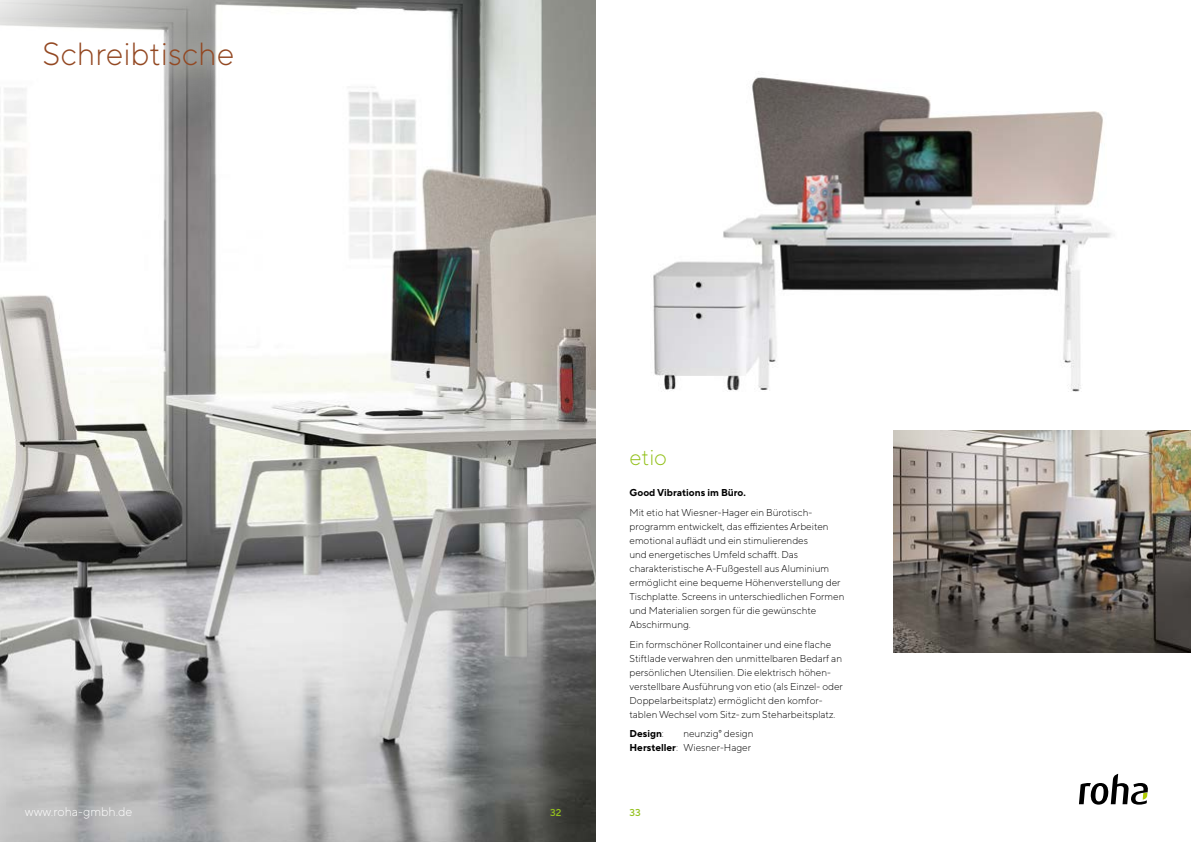
<style>
.page{position:relative;width:1191px;height:842px;background:#fff}
.page>*{position:absolute;margin:0;border:0;box-sizing:border-box;transform-origin:0 0}
.t1{font:300 32px "TT Norms Pro";color:#934822}
.t2{font:300 22px "TT Norms Pro";color:#94c11c}
.t3{font:300 12.5px "TT Norms Pro";color:#fff}
.t4{font:300 10px/14px "TT Norms Pro";color:#000}
.t5{font:700 10px "TT Norms Pro";color:#000}
.t6{font:500 10px "TT Norms Pro";color:#94c11c}
.s1{font-weight:300}
.s2{font-weight:700}
</style>
<div class="page">
<img style="left:595px;top:31px;width:517px;height:394px">
<img style="left:0;top:0;width:595px;height:842px">
<img style="left:893px;top:431px;width:298px;height:221px">
<svg style="left:21px;top:17px;width:236px;height:72px"></svg>
<svg style="left:1079px;top:774px;width:69px;height:31px"></svg>
<h1 class="t1" style="left:43px;top:33px;width:193px">Schreibtische</h1>
<p class="t3" style="left:25px;top:804px;width:109px">www.roha-gmbh.de</p>
<h2 class="t2" style="left:629px;top:444px;width:39px">etio</h2>
<p class="t5" style="left:629px;top:486px;width:118px">Good Vibrations im Büro.</p>
<p class="t4" style="left:629px;top:505px;width:216px">Mit etio hat Wiesner-Hager ein Bürotisch&shy;programm entwickelt, das effizientes Arbeiten emotional auflädt und ein stimulierendes<br>und energetisches Umfeld schafft. Das charakteristische A-Fußgestell aus Aluminium ermöglicht eine bequeme Höhenverstellung der Tischplatte. Screens in unterschiedlichen Formen und Materialien sorgen für die gewünschte Abschirmung.</p>
<p class="t4" style="left:629px;top:637px;width:215px">Ein formschöner Rollcontainer und eine flache Stiftlade verwahren den unmittelbaren Bedarf an persönlichen Utensilien. Die elektrisch höhen&shy;verstellbare Ausführung von etio (als Einzel- oder Doppelarbeitsplatz) ermöglicht den komfor&shy;tablen Wechsel vom Sitz- zum Steharbeitsplatz.</p>
<p class="t5" style="left:629px;top:727px;width:36px">Design<span class="s1">:</span></p>
<p class="t4" style="left:629px;top:727px;width:125px;text-align:right">neunzig° design<br><span class="s2">Hersteller</span>: Wiesner-Hager</p>
<p class="t6" style="left:550px;top:806px;width:13px">32</p>
<p class="t6" style="left:629px;top:806px;width:13px">33</p>
</div>
